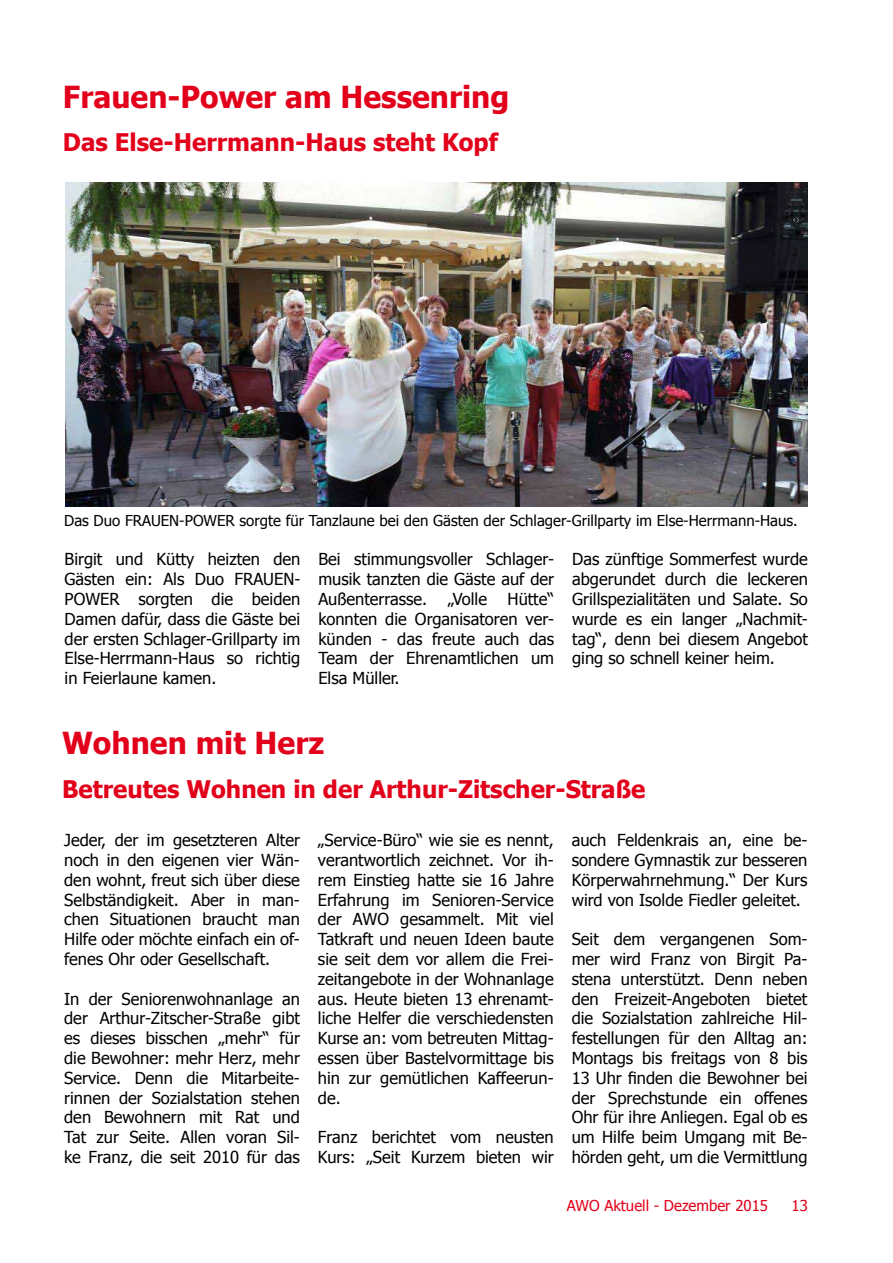
<style>
.page{position:relative;width:893px;height:1263px;background:#fff}
.page>*{position:absolute;margin:0;border:0;box-sizing:border-box;transform-origin:0 0}
.t1{font:700 30.3px "Tahoma";color:#e2001a}
.t2{font:700 24.3px "Tahoma";color:#e2001a}
.t3{font:16.5px/19.8px "Tahoma";color:#000;text-align:justify}
.t4{font:15px "Tahoma";color:#000}
.t5{font:15px "Tahoma";color:#e2001a}
</style>
<div class="page">
<img style="left:65px;top:183px;width:742px;height:323px">
<h1 class="t1" style="left:63px;top:76px;width:448px">Frauen-Power am Hessenring</h1>
<h2 class="t2" style="left:63px;top:125px;width:436px">Das Else-Herrmann-Haus steht Kopf</h2>
<p class="t4" style="left:64px;top:510px;width:735px">Das Duo FRAUEN-POWER sorgte für Tanzlaune bei den Gästen der Schlager-Grillparty im Else-Herrmann-Haus.</p>
<p class="t3" style="left:65px;top:549px;width:237px">Birgit und Kütty heizten den Gästen ein: Als Duo FRAUEN-POWER sorgten die beiden Damen dafür, dass die Gäste bei der ersten Schlager-Grillparty im Else-Herrmann-Haus so richtig in Feierlaune kamen.</p>
<p class="t3" style="left:318px;top:549px;width:237px">Bei stimmungsvoller Schlager&shy;musik tanzten die Gäste auf der Außenterrasse. „Volle Hütte“ konnten die Organisatoren ver&shy;künden - das freute auch das Team der Ehrenamtlichen um Elsa Müller.</p>
<p class="t3" style="left:572px;top:549px;width:237px">Das zünftige Sommerfest wurde abgerundet durch die leckeren Grillspezialitäten und Salate. So wurde es ein langer „Nachmit&shy;tag“, denn bei diesem Angebot ging so schnell keiner heim.</p>
<h1 class="t1" style="left:62px;top:722px;width:264px">Wohnen mit Herz</h1>
<h2 class="t2" style="left:62px;top:772px;width:585px">Betreutes Wohnen in der Arthur-Zitscher-Straße</h2>
<p class="t3" style="left:64px;top:829px;width:237px">Jeder, der im gesetzteren Alter noch in den eigenen vier Wän&shy;den wohnt, freut sich über diese Selbständigkeit. Aber in man&shy;chen Situationen braucht man Hilfe oder möchte einfach ein of&shy;fenes Ohr oder Gesellschaft.</p>
<p class="t3" style="left:64px;top:988px;width:237px">In der Seniorenwohnanlage an der Arthur-Zitscher-Straße gibt es dieses bisschen „mehr“ für die Bewohner: mehr Herz, mehr Service. Denn die Mitarbeite&shy;rinnen der Sozialstation stehen den Bewohnern mit Rat und Tat zur Seite. Allen voran Sil&shy;ke Franz, die seit 2010 für das</p>
<p class="t3" style="left:318px;top:829px;width:237px">„Service-Büro“ wie sie es nennt, verantwortlich zeichnet. Vor ih&shy;rem Einstieg hatte sie 16 Jahre Erfahrung im Senioren-Service der AWO gesammelt. Mit viel Tatkraft und neuen Ideen baute sie seit dem vor allem die Frei&shy;zeitangebote in der Wohnanlage aus. Heute bieten 13 ehrenamt&shy;liche Helfer die verschiedensten Kurse an: vom betreuten Mittag&shy;essen über Bastelvormittage bis hin zur gemütlichen Kaffeerun&shy;de.</p>
<p class="t3" style="left:318px;top:1126px;width:237px">Franz berichtet vom neusten<br>Kurs: „Seit Kurzem bieten wir</p>
<p class="t3" style="left:572px;top:829px;width:237px">auch Feldenkrais an, eine be&shy;sondere Gymnastik zur besseren Körperwahrnehmung.“ Der Kurs wird von Isolde Fiedler geleitet.</p>
<p class="t3" style="left:572px;top:928px;width:237px">Seit dem vergangenen Som&shy;mer wird Franz von Birgit Pa&shy;stena unterstützt. Denn neben den Freizeit-Angeboten bietet die Sozialstation zahlreiche Hil&shy;festellungen für den Alltag an:<br>Montags bis freitags von 8 bis 13 Uhr finden die Bewohner bei der Sprechstunde ein offenes Ohr für ihre Anliegen. Egal ob es um Hilfe beim Umgang mit Be&shy;hörden geht, um die Vermittlung</p>
<p class="t5" style="left:567px;top:1195px;width:203px">AWO Aktuell - Dezember 2015</p>
<p class="t5" style="left:792px;top:1195px;width:18px">13</p>
</div>
